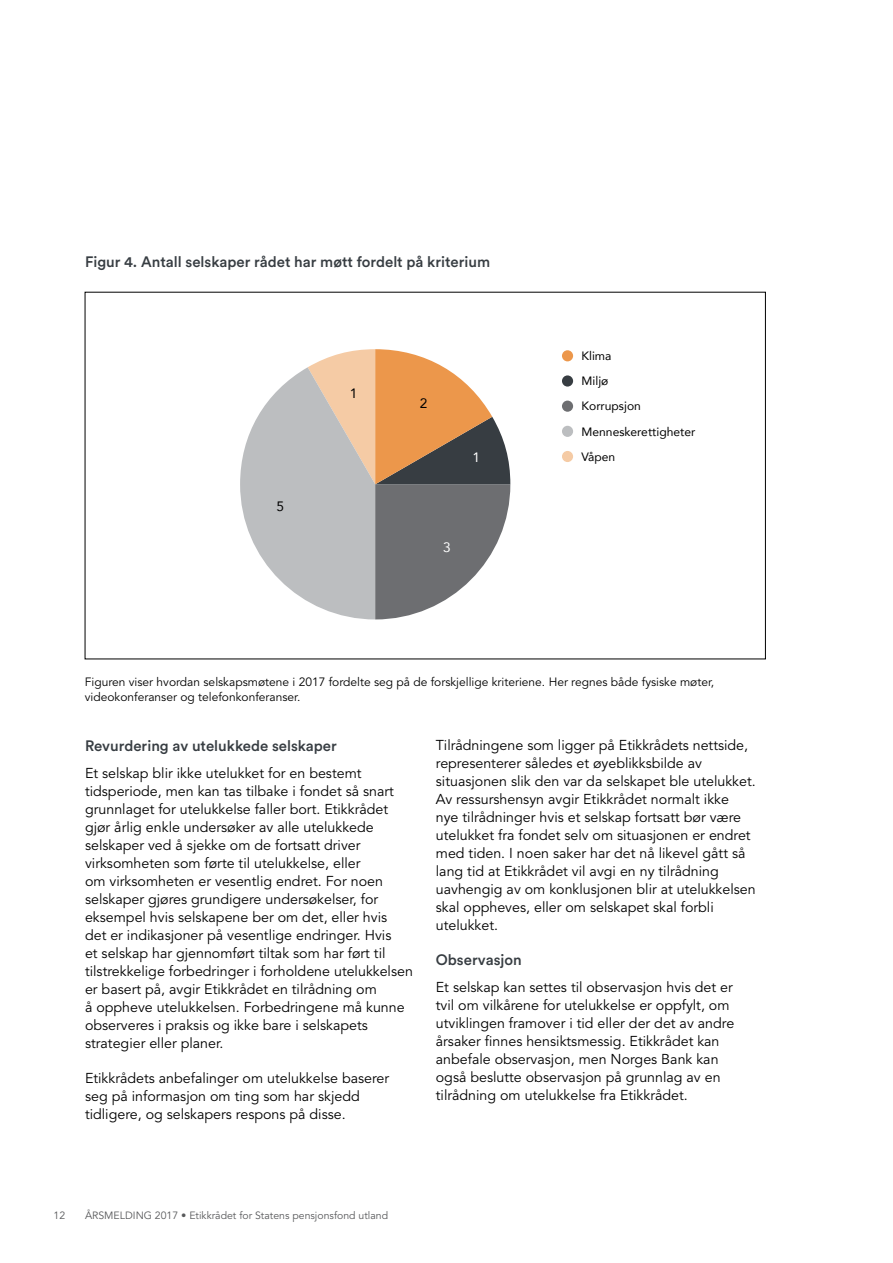
<style>
.page{position:relative;width:893px;height:1263px;background:#fff}
.page>*{position:absolute;margin:0;border:0;box-sizing:border-box;transform-origin:0 0}
.t1{font:500 15px "Circular Std";color:#373d42}
.t2{font:14.25px/18px "Avenir";color:#000}
.t3{font:13.65px "Avenir";color:#000}
.t4{font:13.65px "Avenir";color:#fff}
.t5{font:12.15px "Avenir";color:#000}
.t6{font:12px/15px "Avenir";color:#000}
.t7{font:10.5px "Avenir";color:#58595b}
</style>
<div class="page">
<svg style="left:240px;top:349px;width:270px;height:270px"></svg>
<div style="left:562px;top:350px;width:11px;height:11px;background:#ec974b;border-radius:50%"></div>
<div style="left:562px;top:375px;width:11px;height:12px;background:#373d42;border-radius:50%"></div>
<div style="left:562px;top:401px;width:11px;height:11px;background:#6d6e71;border-radius:50%"></div>
<div style="left:562px;top:426px;width:11px;height:11px;background:#bcbec0;border-radius:50%"></div>
<div style="left:562px;top:451px;width:11px;height:11px;background:#f5cba5;border-radius:50%"></div>
<p class="t1" style="left:85px;top:253px;width:407px">Figur 4. Antall selskaper rådet har møtt fordelt på kriterium</p>
<p class="t3" style="left:276px;top:495px;width:9px">5</p>
<p class="t3" style="left:350px;top:382px;width:9px">1</p>
<p class="t3" style="left:420px;top:392px;width:9px">2</p>
<p class="t4" style="left:472px;top:447px;width:9px">1</p>
<p class="t4" style="left:443px;top:536px;width:9px">3</p>
<p class="t5" style="left:582px;top:346px;width:31px">Klima</p>
<p class="t5" style="left:582px;top:371px;width:28px">Miljø</p>
<p class="t5" style="left:582px;top:396px;width:61px">Korrupsjon</p>
<p class="t5" style="left:582px;top:421px;width:115px">Menneskerettigheter</p>
<p class="t5" style="left:582px;top:447px;width:35px">Våpen</p>
<p class="t6" style="left:85px;top:675px;width:631px">Figuren viser hvordan selskapsmøtene i 2017 fordelte seg på de forskjellige kriteriene. Her regnes både fysiske møter, videokonferanser og telefonkonferanser.</p>
<p class="t1" style="left:85px;top:737px;width:253px">Revurdering av utelukkede selskaper</p>
<p class="t2" style="left:85px;top:764px;width:329px">Et selskap blir ikke utelukket for en bestemt tidsperiode, men kan tas tilbake i fondet så snart grunnlaget for utelukkelse faller bort. Etikkrådet gjør årlig enkle undersøker av alle utelukkede selskaper ved å sjekke om de fortsatt driver virksomheten som førte til utelukkelse, eller<br>om virksomheten er vesentlig endret. For noen selskaper gjøres grundigere undersøkelser, for eksempel hvis selskapene ber om det, eller hvis<br>det er indikasjoner på vesentlige endringer. Hvis<br>et selskap har gjennomført tiltak som har ført til tilstrekkelige forbedringer i forholdene utelukkelsen er basert på, avgir Etikkrådet en tilrådning om<br>å oppheve utelukkelsen. Forbedringene må kunne observeres i praksis og ikke bare i selskapets strategier eller planer.</p>
<p class="t2" style="left:85px;top:1069px;width:306px">Etikkrådets anbefalinger om utelukkelse baserer seg på informasjon om ting som har skjedd tidligere, og selskapers respons på disse.</p>
<p class="t2" style="left:436px;top:736px;width:321px">Tilrådningene som ligger på Etikkrådets nettside, representerer således et øyeblikksbilde av situasjonen slik den var da selskapet ble utelukket.<br>Av ressurshensyn avgir Etikkrådet normalt ikke<br>nye tilrådninger hvis et selskap fortsatt bør være utelukket fra fondet selv om situasjonen er endret med tiden. I noen saker har det nå likevel gått så lang tid at Etikkrådet vil avgi en ny tilrådning uavhengig av om konklusjonen blir at utelukkelsen skal oppheves, eller om selskapet skal forbli utelukket.</p>
<p class="t1" style="left:436px;top:950px;width:88px">Observasjon</p>
<p class="t2" style="left:436px;top:978px;width:300px">Et selskap kan settes til observasjon hvis det er tvil om vilkårene for utelukkelse er oppfylt, om utviklingen framover i tid eller der det av andre årsaker finnes hensiktsmessig. Etikkrådet kan anbefale observasjon, men Norges Bank kan også beslutte observasjon på grunnlag av en tilrådning om utelukkelse fra Etikkrådet.</p>
<p class="t7" style="left:54px;top:1209px;width:13px">12</p>
<p class="t7" style="left:85px;top:1209px;width:305px">ÅRSMELDING 2017 • Etikkrådet for Statens pensjonsfond utland</p>
</div>
